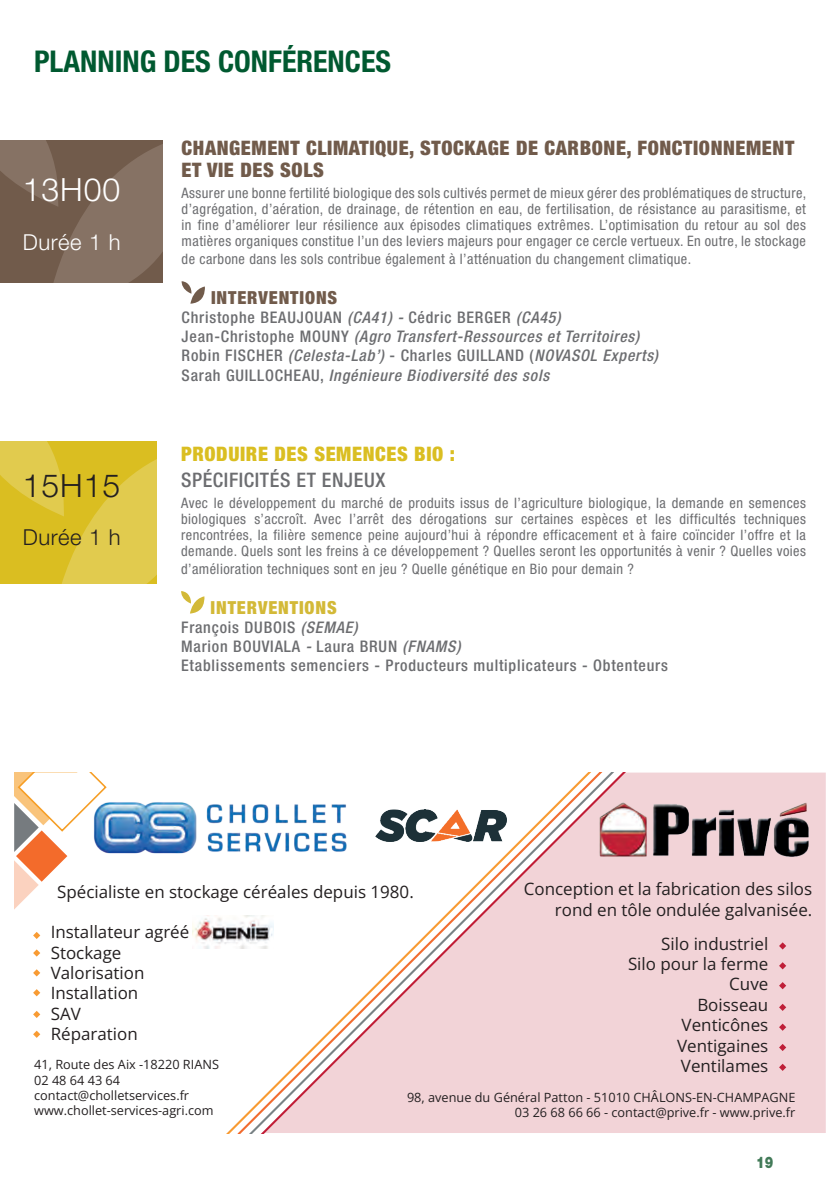
<style>
.page{position:relative;width:840px;height:1191px;background:#fff}
.page>*{position:absolute;margin:0;border:0;box-sizing:border-box;transform-origin:0 0}
.t1{font:300 32px "Helvetica Neue LT Std";letter-spacing:.03em;color:#fff}
.t2{font:300 32px "Helvetica Neue LT Std";letter-spacing:.03em;color:#231f20}
.t3{font:700 condensed 30px "Helvetica Neue LT Std";color:#005930}
.t4{font:300 22px "Helvetica Neue LT Std";letter-spacing:.03em;color:#fff}
.t5{font:300 22px "Helvetica Neue LT Std";letter-spacing:.03em;color:#231f20}
.t6{font:900 condensed 20px/22px "Helvetica Neue LT Std";letter-spacing:.03em;color:#715b4b}
.t7{font:900 condensed 20px "Helvetica Neue LT Std";letter-spacing:.03em;color:#dabe21}
.t8{font:500 condensed 20px "Helvetica Neue LT Std";letter-spacing:.03em;color:#6c6d70}
.t9{font:900 condensed 18px "Helvetica Neue LT Std";letter-spacing:.05em;color:#715b4b}
.t10{font:900 condensed 18px "Helvetica Neue LT Std";letter-spacing:.05em;color:#d3b937}
.t11{font:17px/20.4px "Open Sans";color:#231f20;text-align:right}
.t12{font:italic 500 condensed 16px/19.2px "Helvetica Neue LT Std";letter-spacing:.05em;color:#6c6d70}
.t13{font:500 condensed 16px/19.2px "Helvetica Neue LT Std";letter-spacing:.05em;color:#6c6d70}
.t14{font:900 16px "Helvetica Neue LT Std";color:#427a58;scale:.8 1}
.t15{font:condensed 14.4px/16px "Helvetica Neue LT Std";letter-spacing:.03em;color:#6c6d70;text-align:justify}
.t16{font:12.8px/15.2px "Open Sans";color:#231f20;text-align:right}
.s1{font-style:normal}
.s2{font-style:italic}
</style>
<div class="page">
<svg style="left:0;top:140px;width:162px;height:143px;background:#7c6758"></svg>
<svg style="left:181px;top:281px;width:24px;height:23px"></svg>
<svg style="left:0;top:441px;width:156px;height:142px;background:#ddc436"></svg>
<svg style="left:181px;top:591px;width:23px;height:22px"></svg>
<img style="left:192px;top:915px;width:25px;height:33px">
<div style="left:639px;top:772px;width:186px;height:361px;background:#f2d3d7"></div>
<img style="left:639px;top:790px;width:183px;height:79px">
<img style="left:108px;top:802px;width:109px;height:52px">
<svg style="left:217px;top:804px;width:40px;height:329px"></svg>
<svg style="left:257px;top:772px;width:382px;height:361px"></svg>
<svg style="left:33px;top:949px;width:7px;height:7px"></svg>
<svg style="left:33px;top:969px;width:7px;height:7px"></svg>
<svg style="left:33px;top:989px;width:7px;height:7px"></svg>
<svg style="left:33px;top:1011px;width:7px;height:7px"></svg>
<svg style="left:33px;top:1030px;width:7px;height:7px"></svg>
<svg style="left:778px;top:942px;width:7px;height:7px"></svg>
<svg style="left:778px;top:962px;width:7px;height:7px"></svg>
<svg style="left:778px;top:982px;width:7px;height:7px"></svg>
<svg style="left:778px;top:1003px;width:7px;height:8px"></svg>
<svg style="left:778px;top:1023px;width:7px;height:7px"></svg>
<svg style="left:778px;top:1043px;width:7px;height:8px"></svg>
<svg style="left:778px;top:1063px;width:7px;height:8px"></svg>
<img style="left:375px;top:809px;width:131px;height:32px">
<svg style="left:14px;top:772px;width:94px;height:138px"></svg>
<svg style="left:33px;top:932px;width:7px;height:7px"></svg>
<h2 class="t3" style="left:34px;top:44px;width:358px">PLANNING DES CONFÉRENCES</h2>
<h1 class="t1" style="left:23px;top:170px;width:99px">13H00</h1>
<h3 class="t4" style="left:23px;top:228px;width:99px">Durée 1 h</h3>
<h1 class="t2" style="left:23px;top:466px;width:99px">15H15</h1>
<h3 class="t5" style="left:23px;top:524px;width:99px">Durée 1 h</h3>
<h3 class="t6" style="left:181px;top:136px;width:613px">CHANGEMENT CLIMATIQUE, STOCKAGE DE CARBONE, FONCTIONNEMENT<br>ET VIE DES SOLS</h3>
<p class="t15" style="left:181px;top:185px;width:626px">Assurer une bonne fertilité biologique des sols cultivés permet de mieux gérer des problématiques de structure, d’agrégation, d’aération, de drainage, de rétention en eau, de fertilisation, de résistance au parasitisme, et in fine d’améliorer leur résilience aux épisodes climatiques extrêmes. L’optimisation du retour au sol des matières organiques constitue l’un des leviers majeurs pour engager ce cercle vertueux. En outre, le stockage</p>
<p class="t15" style="left:181px;top:251px;width:511px">de carbone dans les sols contribue également à l’atténuation du changement climatique.</p>
<p class="t9" style="left:211px;top:286px;width:128px">INTERVENTIONS</p>
<p class="t12" style="left:181px;top:308px;width:477px"><span class="s1">Christophe BEAUJOUAN</span> (CA41) - <span class="s1">Cédric BERGER</span> (CA45)<br><span class="s1">Jean-Christophe MOUNY</span> (Agro Transfert-Ressources et Territoires)<br><span class="s1">Robin FISCHER</span> (Celesta-Lab’) <span class="s1">- Charles GUILLAND (</span>NOVASOL Experts)<br><span class="s1">Sarah GUILLOCHEAU,</span> Ingénieure Biodiversité des sols</p>
<h3 class="t7" style="left:181px;top:441px;width:275px">PRODUIRE DES SEMENCES BIO :</h3>
<h3 class="t8" style="left:181px;top:467px;width:206px">SPÉCIFICITÉS ET ENJEUX</h3>
<p class="t15" style="left:181px;top:495px;width:626px">Avec le développement du marché de produits issus de l’agriculture biologique, la demande en semences biologiques s’accroît. Avec l’arrêt des dérogations sur certaines espèces et les difficultés techniques rencontrées, la filière semence peine aujourd’hui à répondre efficacement et à faire coïncider l’offre et la demande. Quels sont les freins à ce développement ? Quelles seront les opportunités à venir ? Quelles voies</p>
<p class="t15" style="left:181px;top:561px;width:454px">d’amélioration techniques sont en jeu ? Quelle génétique en Bio pour demain ?</p>
<p class="t10" style="left:210px;top:596px;width:128px">INTERVENTIONS</p>
<p class="t13" style="left:181px;top:617px;width:488px">François DUBOIS <span class="s2">(SEMAE)<br></span>Marion BOUVIALA <span class="s2">-</span> Laura BRUN <span class="s2">(FNAMS)<br></span>Etablissements semenciers - Producteurs multiplicateurs - Obtenteurs</p>
<p class="t11" style="left:57px;top:881px;width:358px">Spécialiste en stockage céréales depuis 1980.</p>
<p class="t11" style="left:51px;top:921px;width:140px;text-align:left">Installateur agréé<br>Stockage<br>Valorisation<br>Installation<br>SAV<br>Réparation</p>
<p class="t11" style="left:523px;top:878px;width:290px">Conception et la fabrication des silos rond en tôle ondulée galvanisée.</p>
<p class="t11" style="left:627px;top:933px;width:142px">Silo industriel<br>Silo pour la ferme<br>Cuve<br>Boisseau<br>Venticônes<br>Ventigaines</p>
<p class="t16" style="left:34px;top:1056px;width:186px">41, Route des Aix -18220 RIANS</p>
<p class="t11" style="left:680px;top:1055px;width:89px">Ventilames</p>
<p class="t16" style="left:34px;top:1072px;width:181px;text-align:left">02 48 64 43 64 contact@cholletservices.fr www.chollet-services-agri.com</p>
<p class="t16" style="left:407px;top:1089px;width:389px">98, avenue du Général Patton - 51010 CHÂLONS-EN-CHAMPAGNE<br>03 26 68 66 66 - contact@prive.fr - www.prive.fr</p>
<p class="t14" style="left:755px;top:1153px;width:23px">19</p>
</div>
